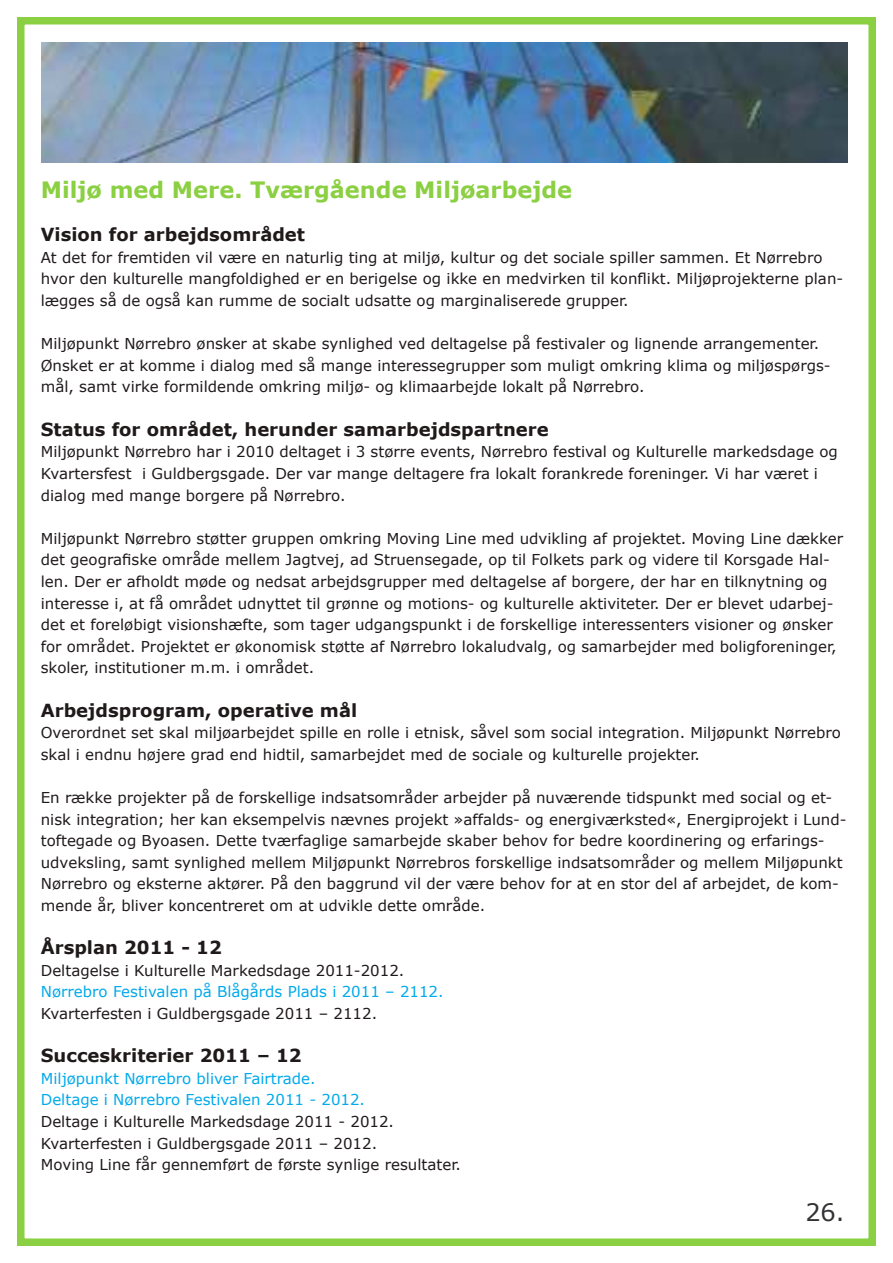
<style>
.page{position:relative;width:893px;height:1263px;background:#fff}
.page>*{position:absolute;margin:0;border:0;box-sizing:border-box;transform-origin:0 0}
.t1{font:24px "Verdana";color:#323235}
.t2{font:700 22.5px "Verdana";color:#8bcf42}
.t3{font:700 18px "Verdana";color:#1f191a}
.t4{font:15px/21.6px "Verdana";color:#1f191a}
.t5{font:15px/21.6px "Verdana";color:#00a9eb}
</style>
<div class="page">
<div style="left:17px;top:17px;width:859px;height:1229px;border:8px solid #8bcf42"></div>
<img style="left:41px;top:42px;width:807px;height:121px">
<h2 class="t2" style="left:41px;top:176px;width:533px">Miljø med Mere. Tværgående Miljøarbejde</h2>
<p class="t3" style="left:41px;top:223px;width:266px">Vision for arbejdsområdet</p>
<p class="t4" style="left:41px;top:246px;width:804px">At det for fremtiden vil være en naturlig ting at miljø, kultur og det sociale spiller sammen. Et Nørrebro hvor den kulturelle mangfoldighed er en berigelse og ikke en medvirken til konflikt. Miljøprojekterne plan&shy;lægges så de også kan rumme de socialt udsatte og marginaliserede grupper.</p>
<p class="t4" style="left:41px;top:332px;width:791px">Miljøpunkt Nørrebro ønsker at skabe synlighed ved deltagelse på festivaler og lignende arrangementer.<br>Ønsket er at komme i dialog med så mange interessegrupper som muligt omkring klima og miljøspørgs&shy;mål, samt virke formildende omkring miljø- og klimaarbejde lokalt på Nørrebro.</p>
<p class="t3" style="left:41px;top:418px;width:509px">Status for området, herunder samarbejdspartnere</p>
<p class="t4" style="left:41px;top:440px;width:799px">Miljøpunkt Nørrebro har i 2010 deltaget i 3 større events, Nørrebro festival og Kulturelle markedsdage og<br>Kvartersfest i Guldbergsgade. Der var mange deltagere fra lokalt forankrede foreninger. Vi har været i dialog med mange borgere på Nørrebro.</p>
<p class="t4" style="left:41px;top:527px;width:804px">Miljøpunkt Nørrebro støtter gruppen omkring Moving Line med udvikling af projektet. Moving Line dækker det geografiske område mellem Jagtvej, ad Struensegade, op til Folkets park og videre til Korsgade Hal&shy;len. Der er afholdt møde og nedsat arbejdsgrupper med deltagelse af borgere, der har en tilknytning og interesse i, at få området udnyttet til grønne og motions- og kulturelle aktiviteter. Der er blevet udarbej&shy;det et foreløbigt visionshæfte, som tager udgangspunkt i de forskellige interessenters visioner og ønsker for området. Projektet er økonomisk støtte af Nørrebro lokaludvalg, og samarbejder med boligforeninger, skoler, institutioner m.m. i området.</p>
<p class="t3" style="left:41px;top:698px;width:318px">Arbejdsprogram, operative mål</p>
<p class="t4" style="left:41px;top:721px;width:802px">Overordnet set skal miljøarbejdet spille en rolle i etnisk, såvel som social integration. Miljøpunkt Nørrebro skal i endnu højere grad end hidtil, samarbejdet med de sociale og kulturelle projekter.</p>
<p class="t4" style="left:41px;top:786px;width:807px">En række projekter på de forskellige indsatsområder arbejder på nuværende tidspunkt med social og et&shy;nisk integration; her kan eksempelvis nævnes projekt »affalds- og energiværksted«, Energiprojekt i Lund&shy;toftegade og Byoasen. Dette tværfaglige samarbejde skaber behov for bedre koordinering og erfarings&shy;udveksling, samt synlighed mellem Miljøpunkt Nørrebros forskellige indsatsområder og mellem Miljøpunkt Nørrebro og eksterne aktører. På den baggrund vil der være behov for at en stor del af arbejdet, de kom&shy;mende år, bliver koncentreret om at udvikle dette område.</p>
<p class="t3" style="left:41px;top:936px;width:183px">Årsplan 2011 - 12</p>
<p class="t4" style="left:41px;top:959px;width:365px">Deltagelse i Kulturelle Markedsdage 2011-2012.</p>
<p class="t5" style="left:41px;top:980px;width:404px">Nørrebro Festivalen på Blågårds Plads i 2011 – 2112.</p>
<p class="t4" style="left:41px;top:1002px;width:338px">Kvarterfesten i Guldbergsgade 2011 – 2112.</p>
<p class="t3" style="left:41px;top:1044px;width:262px">Succeskriterier 2011 – 12</p>
<p class="t5" style="left:41px;top:1067px;width:326px">Miljøpunkt Nørrebro bliver Fairtrade.<br>Deltage i Nørrebro Festivalen 2011 - 2012.</p>
<p class="t4" style="left:41px;top:1110px;width:422px">Deltage i Kulturelle Markedsdage 2011 - 2012.<br>Kvarterfesten i Guldbergsgade 2011 – 2012.<br>Moving Line får gennemført de første synlige resultater.</p>
<h1 class="t1" style="left:805px;top:1196px;width:41px">26.</h1>
</div>
